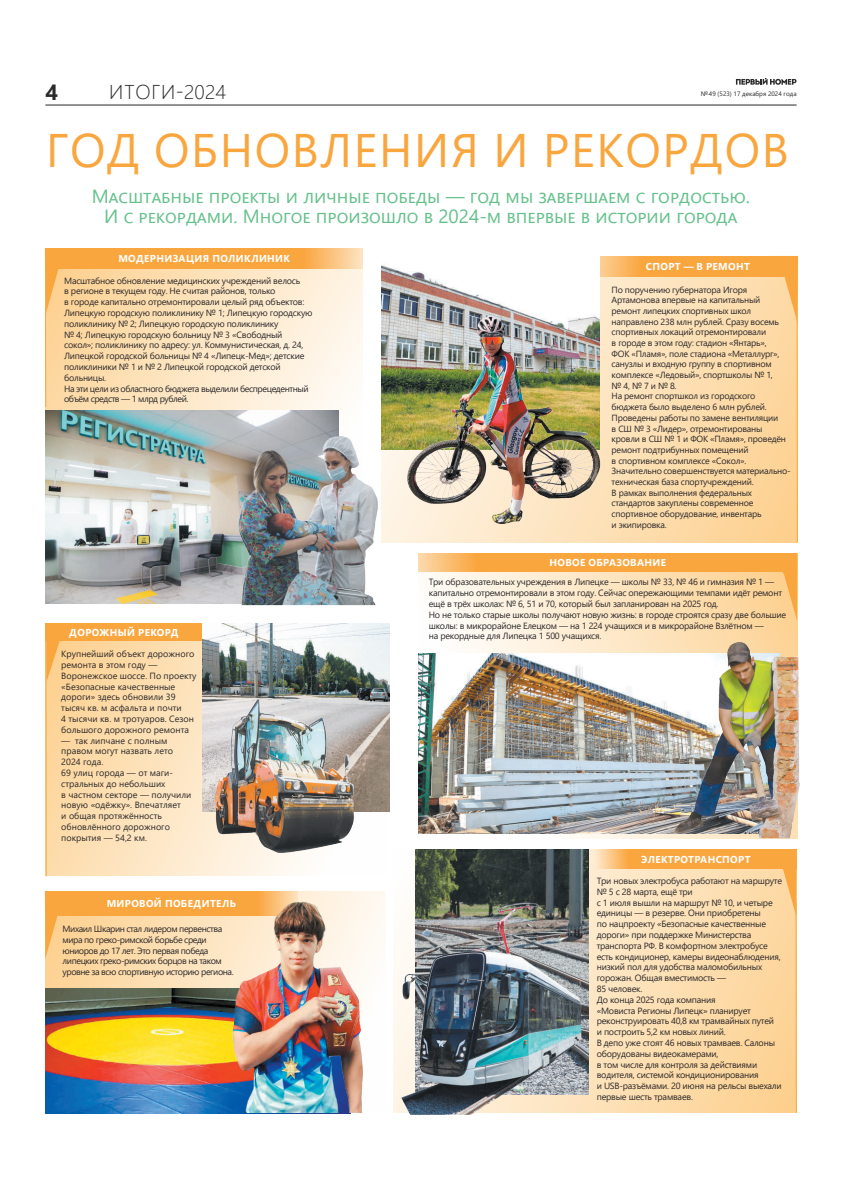
<style>
.page{position:relative;width:842px;height:1191px;background:#fff}
.page>*{position:absolute;margin:0;border:0;box-sizing:border-box;transform-origin:0 0}
.t1{font:47px "Segoe UI";letter-spacing:.035em;color:#faa63f}
.t2{font:700 22px "Segoe UI";color:#2b292a}
.t3{font:300 20px "Segoe UI";letter-spacing:.045em;color:#2b292a}
.t4{font:19px/20px "Segoe UI";color:#65c18b;text-align:center}
.t5{font:700 10px "Segoe UI";letter-spacing:.035em;color:#fff}
.t6{font:9px/10.8px "Segoe UI";letter-spacing:-.025em;color:#2b292a}
.t7{font:9px/10.8px "Segoe UI";color:#2b292a}
.t8{font:9px/10.8px "Segoe UI";letter-spacing:-.05em;color:#2b292a}
.t9{font:8.9px/10.7px "Segoe UI";letter-spacing:-.025em;color:#2b292a}
.t10{font:6.4px "Segoe UI";color:#2b292a}
.s1{font-size:9px}
</style>
<div class="page">
<hr style="left:45px;top:104px;width:752px;height:1px;background:#2b292a">
<svg style="left:736px;top:78px;width:60px;height:7px"></svg>
<div style="left:46px;top:248px;width:317px;height:303px;background:linear-gradient(to right,#fad398,#fef8f0)"></div>
<svg style="left:45px;top:623px;width:157px;height:253px;background:#fdddae"></svg>
<svg style="left:45px;top:915px;width:127px;height:73px;background:#fcd8a4"></svg>
<svg style="left:600px;top:277px;width:197px;height:265px;background:#fddcac"></svg>
<svg style="left:588px;top:849px;width:209px;height:264px;background:#fcdba9"></svg>
<div style="left:418px;top:553px;width:380px;height:285px;background:linear-gradient(to right,#fbfcfc,#fed08f)"></div>
<svg style="left:600px;top:256px;width:170px;height:21px;background:#faaa49"></svg>
<svg style="left:73px;top:248px;width:290px;height:21px;background:#faac4c"></svg>
<div style="left:45px;top:891px;width:253px;height:24px;background:#faa63f"></div>
<svg style="left:595px;top:849px;width:173px;height:19px;background:#faac4d"></svg>
<img style="left:45px;top:411px;width:293px;height:192px">
<img style="left:418px;top:653px;width:175px;height:180px">
<img style="left:202px;top:623px;width:187px;height:189px">
<img style="left:382px;top:265px;width:119px;height:160px">
<img style="left:415px;top:849px;width:173px;height:49px">
<img style="left:45px;top:988px;width:127px;height:125px">
<img style="left:186px;top:425px;width:243px;height:180px">
<img style="left:392px;top:304px;width:226px;height:247px">
<img style="left:593px;top:626px;width:207px;height:212px">
<div style="left:418px;top:553px;width:379px;height:19px;background:#faa63f"></div>
<img style="left:409px;top:898px;width:236px;height:216px">
<img style="left:169px;top:699px;width:208px;height:177px">
<img style="left:172px;top:879px;width:253px;height:234px">
<svg style="left:45px;top:248px;width:28px;height:67px;background:#fbbc6b"></svg>
<svg style="left:45px;top:915px;width:28px;height:43px"></svg>
<svg style="left:47px;top:640px;width:27px;height:42px"></svg>
<svg style="left:770px;top:256px;width:28px;height:67px;background:#fbc175"></svg>
<svg style="left:769px;top:572px;width:28px;height:49px"></svg>
<svg style="left:768px;top:849px;width:29px;height:67px;background:#fbc175"></svg>
<hr style="left:45px;top:308px;width:1px;height:99px;background:#faa63f">
<hr style="left:45px;top:640px;width:2px;height:236px;background:#faa63f">
<hr style="left:795px;top:901px;width:2px;height:211px;background:#faa63f">
<hr style="left:797px;top:319px;width:1px;height:223px;background:#faa63f">
<div style="left:46px;top:623px;width:156px;height:17px;background:#faa63f"></div>
<h2 class="t2" style="left:45px;top:71px;width:14px">4</h2>
<h3 class="t3" style="left:109px;top:73px;width:118px">ИТОГИ-2024</h3>
<p class="t10" style="left:701px;top:88px;width:97px">№ 49 (523) 17 декабря 2024 года</p>
<h1 class="t1" style="left:46px;top:106px;width:744px">ГОД ОБНОВЛЕНИЯ И РЕКОРДОВ</h1>
<h3 class="t4" style="left:92px;top:185px;width:659px">Масштабные проекты и личные победы — год мы завершаем с гордостью.<br>И с рекордами. Многое произошло в 2024-м впервые в истории города</h3>
<p class="t5" style="left:118px;top:249px;width:173px">МОДЕРНИЗАЦИЯ ПОЛИКЛИНИК</p>
<p class="t5" style="left:646px;top:257px;width:106px">СПОРТ — В РЕМОНТ</p>
<p class="t6" style="left:64px;top:274px;width:250px">Масштабное обновление медицинских учреждений велось<br>в регионе в текущем году. Не считая районов, только<br>в городе капитально отремонтировали целый ряд объектов:<br>Липецкую городскую поликлинику № 1; Липецкую городскую поликлинику № 2; Липецкую городскую поликлинику<br>№ 4; Липецкую городскую больницу № 3 «Свободный сокол»; поликлинику по адресу: ул. Коммунистическая, д. 24, Липецкой городской больницы № 4 «Липецк-Мед»; детские поликлиники № 1 и № 2 Липецкой городской детской больницы.<br>На эти цели из областного бюджета выделили беспрецедентный объём средств — 1 млрд рублей.</p>
<p class="t9" style="left:612px;top:283px;width:181px">По поручению губернатора Игоря Артамонова впервые на капитальный ремонт липецких спортивных школ направлено 238 млн рублей. Сразу восемь спортивных локаций отремонтировали<br>в городе в этом году: стадион «Янтарь»,<br>ФОК «Пламя», поле стадиона «Металлург», санузлы и входную группу в спортивном комплексе «Ледовый», спортшколы № 1,<br>№ 4, № 7 и № 8.<br>На ремонт спортшкол из городского бюджета было выделено 6 млн рублей.<br>Проведены работы по замене вентиляции<br>в СШ № 3 «Лидер», отремонтированы кровли в СШ № 1 и ФОК «Пламя», проведён ремонт подтрибунных помещений<br>в спортивном комплексе «Сокол».<br>Значительно совершенствуется материально&shy;техническая база спортучреждений.<br>В рамках выполнения федеральных стандартов закуплены современное спортивное оборудование, инвентарь<br>и экипировка<span class="s1">.</span></p>
<p class="t5" style="left:69px;top:623px;width:111px">ДОРОЖНЫЙ РЕКОРД</p>
<p class="t7" style="left:61px;top:648px;width:137px">Крупнейший объект дорожного ремонта в этом году —<br>Воронежское шоссе. По проекту «Безопасные качественные дороги» здесь обновили 39 тысяч кв. м асфальта и почти<br>4 тысячи кв. м тротуаров. Сезон большого дорожного ремонта</p>
<p class="t7" style="left:61px;top:734px;width:132px">— так липчане с полным правом могут назвать лето<br>2024 года.<br>69 улиц города — от маги&shy;стральных до небольших<br>в частном секторе — получили новую «одёжку». Впечатляет<br>и общая протяжённость обновлённого дорожного покрытия — 54,2 км.</p>
<p class="t5" style="left:107px;top:894px;width:131px">МИРОВОЙ ПОБЕДИТЕЛЬ</p>
<p class="t8" style="left:63px;top:922px;width:173px">Михаил Шкарин стал лидером первенства мира по греко-римской борьбе среди юниоров до 17 лет. Это первая победа липецких греко-римских борцов на таком уровне за всю спортивную историю региона.</p>
<p class="t5" style="left:549px;top:553px;width:118px">НОВОЕ ОБРАЗОВАНИЕ</p>
<p class="t6" style="left:429px;top:576px;width:359px">Три образовательных учреждения в Липецке — школы № 33, № 46 и гимназия № 1 — капитально отремонтировали в этом году. Сейчас опережающими темпами идёт ремонт ещё в трёх школах: № 6, 51 и 70, который был запланирован на 2025 год.<br>Но не только старые школы получают новую жизнь: в городе строятся сразу две большие школы: в микрорайоне Елецком — на 1 224 учащихся и в микрорайоне Взлётном —<br>на рекордные для Липецка 1 500 учащихся.</p>
<p class="t5" style="left:641px;top:850px;width:111px">ЭЛЕКТРОТРАНСПОРТ</p>
<p class="t6" style="left:597px;top:874px;width:187px">Три новых электробуса работают на маршруте № 5 с 28 марта, ещё три<br>с 1 июля вышли на маршрут № 10, и четыре единицы — в резерве. Они приобретены<br>по нацпроекту «Безопасные качественные дороги» при поддержке Министерства транспорта РФ. В комфортном электробусе есть кондиционер, камеры видеонаблюдения, низкий пол для удобства маломобильных горожан. Общая вместимость —<br>85 человек.<br>До конца 2025 года компания<br>«Мовиста Регионы Липецк» планирует реконструировать 40,8 км трамвайных путей<br>и построить 5,2 км новых линий.<br>В депо уже стоят 46 новых трамваев. Салоны оборудованы видеокамерами,<br>в том числе для контроля за действиями водителя, системой кондиционирования<br>и USB-разъёмами. 20 июня на рельсы выехали первые шесть трамваев.</p>
</div>
